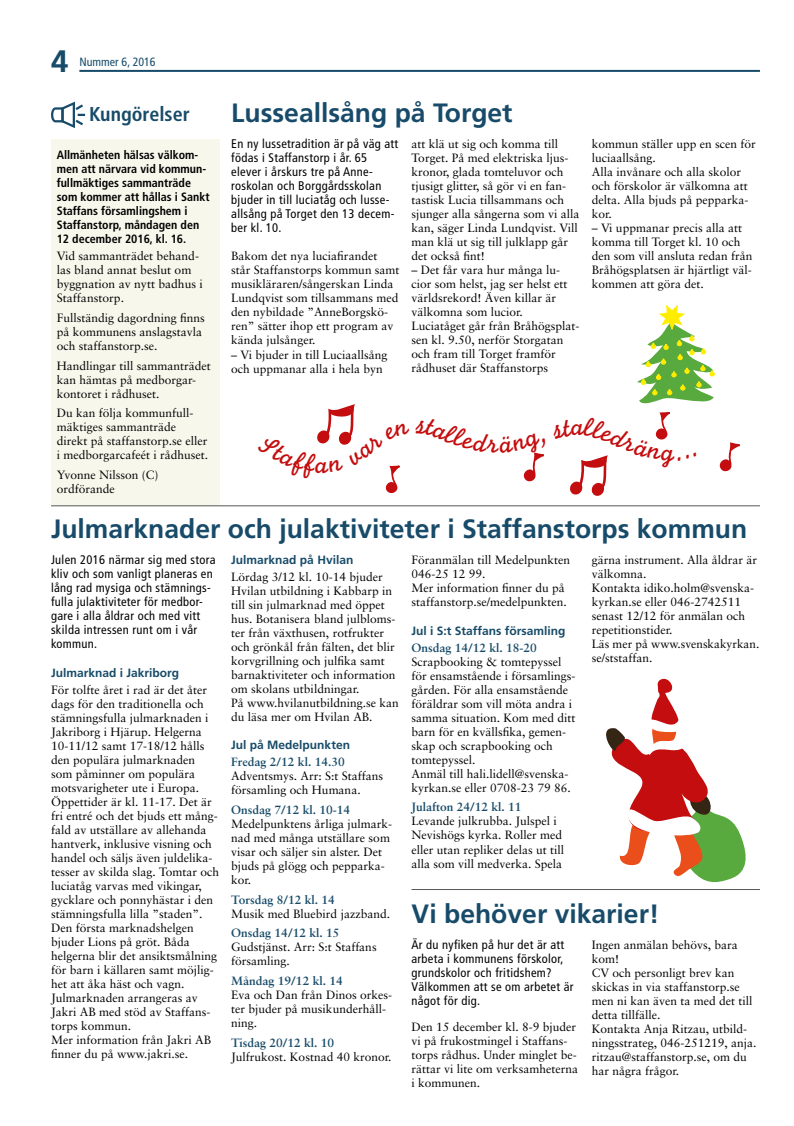
<style>
.page{position:relative;width:794px;height:1126px;background:#fff}
.page>*{position:absolute;margin:0;border:0;box-sizing:border-box;transform-origin:0 0}
.t1{font:700 31px "Frutiger";color:#174b69}
.t2{font:27.7px "Monoline Script MT Std";color:#c40d0e}
.t3{font:700 26.5px "Frutiger";color:#174b69}
.t4{font:700 condensed 20px "Frutiger";color:#174b69}
.t5{font:condensed 12.5px/14px "Frutiger";letter-spacing:.025em;color:#000}
.t6{font:12px/14px "Sabon";color:#000}
.t7{font:700 condensed 12px/14px "Frutiger";color:#000}
.t8{font:700 12px "Sabon";color:#174b69}
.t9{font:700 12px "Frutiger";color:#174b69}
.t10{font:condensed 12px "Frutiger";color:#174b69}
</style>
<div class="page">
<hr style="left:79px;top:70px;width:681px;height:2px;background:#174b69">
<svg style="left:606px;top:678px;width:140px;height:204px"></svg>
<div style="left:51px;top:139px;width:168px;height:366px;background:#f7f7ec"></div>
<svg style="left:51px;top:102px;width:34px;height:26px"></svg>
<hr style="left:51px;top:505px;width:709px;height:1px;background:#575756">
<hr style="left:411px;top:889px;width:349px;height:1px;background:#575756">
<svg style="left:317px;top:305px;width:423px;height:191px"></svg>
<h1 class="t1" style="left:51px;top:43px;width:19px">4</h1>
<p class="t10" style="left:79px;top:55px;width:78px">Nummer 6, 2016</p>
<h3 class="t4" style="left:89px;top:102px;width:102px">Kungörelser</h3>
<p class="t7" style="left:57px;top:148px;width:154px">Allmänheten hälsas välkom&shy;men att närvara vid kommun&shy;fullmäktiges sammanträde som kommer att hållas i Sankt<br>Staffans församlingshem i<br>Staffanstorp, måndagen den<br>12 december 2016, kl. 16.</p>
<p class="t6" style="left:57px;top:249px;width:148px">Vid sammanträdet behand&shy;las bland annat beslut om byggnation av nytt badhus i<br>Staffanstorp.</p>
<p class="t6" style="left:57px;top:310px;width:150px">Fullständig dagordning finns på kommunens anslagstavla och staffanstorp.se.</p>
<p class="t6" style="left:57px;top:358px;width:156px">Handlingar till sammanträdet kan hämtas på medborgar&shy;kontoret i rådhuset.</p>
<p class="t6" style="left:57px;top:406px;width:153px">Du kan följa kommunfull&shy;mäktiges sammanträde direkt på staffanstorp.se eller i medborgarcafeét i rådhuset.</p>
<p class="t6" style="left:57px;top:467px;width:103px">Yvonne Nilsson (C) ordförande</p>
<h3 class="t3" style="left:51px;top:513px;width:698px">Julmarknader och julaktiviteter i Staffanstorps kommun</h3>
<p class="t5" style="left:51px;top:553px;width:166px">Julen 2016 närmar sig med stora kliv och som vanligt planeras en lång rad mysiga och stämnings&shy;fulla julaktiviteter för medbor&shy;gare i alla åldrar och med vitt skilda intressen runt om i vår kommun.</p>
<p class="t9" style="left:51px;top:665px;width:130px">Julmarknad i Jakriborg</p>
<p class="t6" style="left:51px;top:682px;width:170px">För tolfte året i rad är det åter dags för den traditionella och stämningsfulla julmarknaden i<br>Jakriborg i Hjärup. Helgerna<br>10-11/12 samt 17-18/12 hålls den populära julmarknaden som påminner om populära motsvarigheter ute i Europa.<br>Öppettider är kl. 11-17. Det är fri entré och det bjuds ett mång&shy;fald av utställare av allehanda hantverk, inklusive visning och handel och säljs även juldelika&shy;tesser av skilda slag. Tomtar och luciatåg varvas med vikingar, gycklare och ponnyhästar i den stämningsfulla lilla ”staden”.<br>Den första marknadshelgen bjuder Lions på gröt. Båda helgerna blir det ansiktsmålning för barn i källaren samt möjlig&shy;het att åka häst och vagn.<br>Julmarknaden arrangeras av<br>Jakri AB med stöd av Staffans&shy;torps kommun.<br>Mer information från Jakri AB finner du på www.jakri.se.</p>
<h3 class="t3" style="left:231px;top:97px;width:283px">Lusseallsång på Torget</h3>
<p class="t5" style="left:231px;top:137px;width:168px">En ny lussetradition är på väg att födas i Staffanstorp i år. 65 elever i årskurs tre på Anne&shy;roskolan och Borggårdsskolan bjuder in till luciatåg och lusse&shy;allsång på Torget den 13 decem&shy;ber kl. 10.</p>
<p class="t6" style="left:231px;top:249px;width:170px">Bakom det nya luciafirandet står Staffanstorps kommun samt musikläraren/sångerskan Linda<br>Lundqvist som tillsammans med den nybildade ”AnneBorgskö&shy;ren” sätter ihop ett program av kända julsånger.</p>
<p class="t6" style="left:231px;top:347px;width:158px">– Vi bjuder in till Luciaallsång och uppmanar alla i hela byn</p>
<p class="t6" style="left:411px;top:137px;width:170px">att klä ut sig och komma till<br>Torget. På med elektriska ljus&shy;kronor, glada tomteluvor och tjusigt glitter, så gör vi en fan&shy;tastisk Lucia tillsammans och sjunger alla sångerna som vi alla kan, säger Linda Lundqvist. Vill man klä ut sig till julklapp går det också fint!</p>
<p class="t6" style="left:411px;top:263px;width:170px">– Det får vara hur många lu&shy;cior som helst, jag ser helst ett världsrekord! Även killar är välkomna som lucior.<br>Luciatåget går från Bråhögsplat&shy;sen kl. 9.50, nerför Storgatan och fram till Torget framför rådhuset där Staffanstorps</p>
<p class="t6" style="left:592px;top:137px;width:166px">kommun ställer upp en scen för luciaallsång.<br>Alla invånare och alla skolor och förskolor är välkomna att delta. Alla bjuds på pepparka&shy;kor.</p>
<p class="t6" style="left:592px;top:221px;width:162px">– Vi uppmanar precis alla att komma till Torget kl. 10 och den som vill ansluta redan från<br>Bråhögsplatsen är hjärtligt väl&shy;kommen att göra det.</p>
<h2 class="t2" style="left:315px;top:447px;width:15px">a</h2>
<p class="t9" style="left:231px;top:553px;width:124px">Julmarknad på Hvilan</p>
<p class="t6" style="left:231px;top:569px;width:169px">Lördag 3/12 kl. 10-14 bjuder<br>Hvilan utbildning i Kabbarp in till sin julmarknad med öppet hus. Botanisera bland julbloms&shy;ter från växthusen, rotfrukter och grönkål från fälten, det blir korvgrillning och julfika samt barnaktiviteter och information om skolans utbildningar.<br>På www.hvilanutbildning.se kan du läsa mer om Hvilan AB.</p>
<p class="t9" style="left:231px;top:738px;width:120px">Jul på Medelpunkten</p>
<p class="t8" style="left:231px;top:754px;width:115px">Fredag 2/12 kl. 14.30</p>
<p class="t6" style="left:231px;top:769px;width:153px">Adventsmys. Arr: S:t Staffans församling och Humana.</p>
<p class="t8" style="left:231px;top:802px;width:120px">Onsdag 7/12 kl. 10-14</p>
<p class="t6" style="left:231px;top:816px;width:162px">Medelpunktens årliga julmark&shy;nad med många utställare som visar och säljer sin alster. Det bjuds på glögg och pepparka&shy;kor.</p>
<p class="t8" style="left:231px;top:892px;width:105px">Torsdag 8/12 kl. 14</p>
<p class="t6" style="left:231px;top:906px;width:160px">Musik med Bluebird jazzband.</p>
<p class="t8" style="left:231px;top:925px;width:110px">Onsdag 14/12 kl. 15</p>
<p class="t6" style="left:231px;top:940px;width:147px">Gudstjänst. Arr: S:t Staffans församling.</p>
<p class="t8" style="left:231px;top:973px;width:113px">Måndag 19/12 kl. 14</p>
<p class="t6" style="left:231px;top:987px;width:162px">Eva och Dan från Dinos orkes&shy;ter bjuder på musikunderhåll&shy;ning.</p>
<p class="t8" style="left:231px;top:1035px;width:104px">Tisdag 20/12 kl. 10</p>
<p class="t6" style="left:231px;top:1049px;width:162px">Julfrukost. Kostnad 40 kronor.</p>
<p class="t6" style="left:411px;top:553px;width:160px">Föranmälan till Medelpunkten<br>046-25 12 99.<br>Mer information finner du på staffanstorp.se/medelpunkten.</p>
<p class="t9" style="left:411px;top:623px;width:155px">Jul i S:t Staffans församling</p>
<p class="t8" style="left:411px;top:640px;width:127px">Onsdag 14/12 kl. 18-20</p>
<p class="t6" style="left:411px;top:654px;width:165px">Scrapbooking &amp; tomtepyssel för ensamstående i församlings&shy;gården. För alla ensamstående föräldrar som vill möta andra i samma situation. Kom med ditt barn för en kvällsfika, gemen&shy;skap och scrapbooking och tomtepyssel.<br>Anmäl till hali.lidell@svenska&shy;kyrkan.se eller 0708-23 79 86.</p>
<p class="t8" style="left:411px;top:799px;width:112px">Julafton 24/12 kl. 11</p>
<p class="t6" style="left:411px;top:814px;width:154px">Levande julkrubba. Julspel i<br>Nevishögs kyrka. Roller med eller utan repliker delas ut till alla som vill medverka. Spela</p>
<p class="t6" style="left:592px;top:553px;width:169px">gärna instrument. Alla åldrar är välkomna.<br>Kontakta idiko.holm@svenska&shy;kyrkan.se eller 046-2742511 senast 12/12 för anmälan och repetitionstider.<br>Läs mer på www.svenskakyrkan. se/ststaffan.</p>
<h3 class="t3" style="left:411px;top:897px;width:249px">Vi behöver vikarier!</h3>
<p class="t5" style="left:411px;top:937px;width:163px">Är du nyfiken på hur det är att arbeta i kommunens förskolor, grundskolor och fritidshem?<br>Välkommen att se om arbetet är något för dig.</p>
<p class="t6" style="left:411px;top:1019px;width:168px">Den 15 december kl. 8-9 bjuder vi på frukostmingel i Staffans&shy;torps rådhus. Under minglet be&shy;rättar vi lite om verksamheterna i kommunen.</p>
<p class="t6" style="left:592px;top:937px;width:166px">Ingen anmälan behövs, bara kom!<br>CV och personligt brev kan skickas in via staffanstorp.se men ni kan även ta med det till detta tillfälle.<br>Kontakta Anja Ritzau, utbild&shy;ningsstrateg, 046-251219, anja. ritzau@staffanstorp.se, om du har några frågor.</p>
</div>
